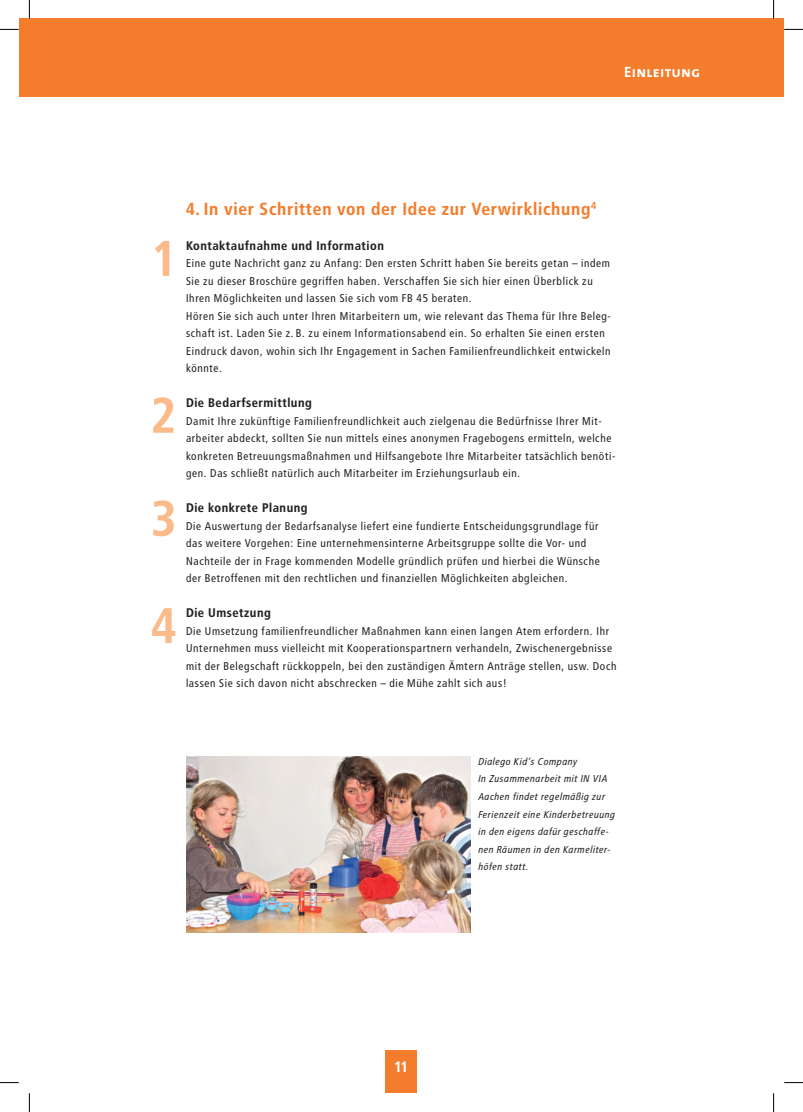
<style>
.page{position:relative;width:803px;height:1112px;background:#fff}
.page>*{position:absolute;margin:0;border:0;box-sizing:border-box;transform-origin:0 0}
.t1{font:700 50px/105.1px "Transit";color:#fbba8a;text-align:justify}
.t2{font:700 17.5px "Transit";letter-spacing:.02em;color:#f47d2d}
.t3{font:15px "The Sans Bold Caps";letter-spacing:.02em;color:#fff}
.t4{font:700 15px "Transit";color:#fff}
.t5{font:700 12.5px "Transit";letter-spacing:.02em;color:#231f20}
.t6{font:11.25px/17.5px "Transit";letter-spacing:.02em;color:#231f20}
.t7{font:italic 10px/17.5px "Transit";letter-spacing:.02em;color:#231f20}
</style>
<div class="page">
<div style="left:19px;top:19px;width:10px;height:78px;background:#f47d2d"></div>
<div style="left:29px;top:19px;width:755px;height:78px;background:#f47d2d"></div>
<div style="left:385px;top:1050px;width:32px;height:42px;background:#f47d2d"></div>
<img style="left:186px;top:756px;width:285px;height:175px">
<svg style="left:0;top:29px;width:19px;height:1px"></svg>
<svg style="left:784px;top:29px;width:19px;height:1px"></svg>
<svg style="left:0;top:1082px;width:19px;height:1px"></svg>
<svg style="left:784px;top:1082px;width:19px;height:1px"></svg>
<svg style="left:29px;top:0;width:1px;height:19px"></svg>
<svg style="left:29px;top:1093px;width:1px;height:18px"></svg>
<svg style="left:773px;top:0;width:1px;height:19px"></svg>
<svg style="left:773px;top:1093px;width:1px;height:18px"></svg>
<h3 class="t3" style="left:624px;top:59px;width:78px">Einleitung</h3>
<h1 class="t1" style="left:152px;top:206px;width:28px">1</h1>
<h1 class="t1" style="left:151px;top:362px;width:28px">2<br>3<br>4</h1>
<h2 class="t2" style="left:186px;top:198px;width:412px">4. In vier Schritten von der Idee zur Verwirklichung<sup>4</sup></h2>
<p class="t5" style="left:186px;top:238px;width:200px">Kontaktaufnahme und Information</p>
<p class="t6" style="left:186px;top:254px;width:427px">Eine gute Nachricht ganz zu Anfang: Den ersten Schritt haben Sie bereits getan – indem Sie zu dieser Broschüre gegriffen haben. Verschaffen Sie sich hier einen Überblick zu Ihren Möglichkeiten und lassen Sie sich vom FB 45 beraten.<br>Hören Sie sich auch unter Ihren Mitarbeitern um, wie relevant das Thema für Ihre Beleg&shy;schaft ist. Laden Sie z. B. zu einem Informationsabend ein. So erhalten Sie einen ersten Eindruck davon, wohin sich Ihr Engagement in Sachen Familienfreundlichkeit entwickeln könnte.</p>
<p class="t5" style="left:186px;top:395px;width:128px">Die Bedarfsermittlung</p>
<p class="t6" style="left:186px;top:412px;width:431px">Damit Ihre zukünftige Familienfreundlichkeit auch zielgenau die Bedürfnisse Ihrer Mit&shy;arbeiter abdeckt, sollten Sie nun mittels eines anonymen Fragebogens ermitteln, welche konkreten Betreuungsmaßnahmen und Hilfsangebote Ihre Mitarbeiter tatsächlich benöti&shy;gen. Das schließt natürlich auch Mitarbeiter im Erziehungsurlaub ein.</p>
<p class="t5" style="left:186px;top:500px;width:123px">Die konkrete Planung</p>
<p class="t6" style="left:186px;top:517px;width:416px">Die Auswertung der Bedarfsanalyse liefert eine fundierte Entscheidungsgrundlage für das weitere Vorgehen: Eine unternehmensinterne Arbeitsgruppe sollte die Vor- und Nachteile der in Frage kommenden Modelle gründlich prüfen und hierbei die Wünsche der Betroffenen mit den rechtlichen und finanziellen Möglichkeiten abgleichen.</p>
<p class="t5" style="left:186px;top:605px;width:87px">Die Umsetzung</p>
<p class="t6" style="left:186px;top:622px;width:432px">Die Umsetzung familienfreundlicher Maßnahmen kann einen langen Atem erfordern. Ihr Unternehmen muss vielleicht mit Kooperationspartnern verhandeln, Zwischenergebnisse mit der Belegschaft rückkoppeln, bei den zuständigen Ämtern Anträge stellen, usw. Doch lassen Sie sich davon nicht abschrecken – die Mühe zahlt sich aus!</p>
<p class="t7" style="left:478px;top:752px;width:139px">Dialego Kid‘s Company<br>In Zusammenarbeit mit IN VIA<br>Aachen findet regelmäßig zur<br>Ferienzeit eine Kinderbetreuung in den eigens dafür geschaffe&shy;nen Räumen in den Karmeliter&shy;höfen statt.</p>
<h3 class="t4" style="left:394px;top:1057px;width:16px">11</h3>
</div>
